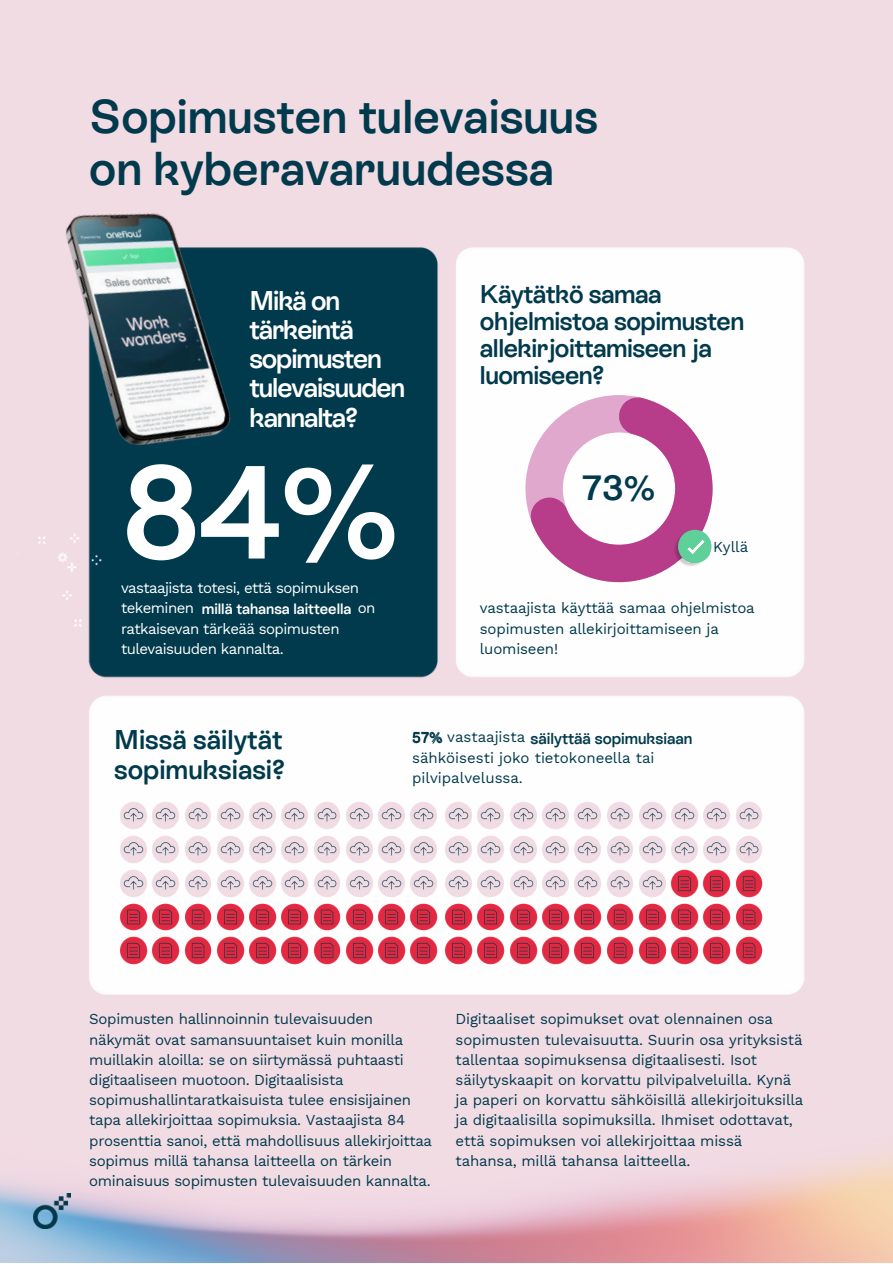
<style>
.page{position:relative;width:893px;height:1264px;background:#fff}
.page>*{position:absolute;margin:0;border:0;box-sizing:border-box;transform-origin:0 0}
.t1{font:600 132px "ES Rebond Grotesque";color:#fff}
.t2{font:600 47.25px/51.8px "ES Rebond Grotesque";color:#013a4c}
.t3{font:600 34.95px "ES Rebond Grotesque";color:#013a4c}
.t4{font:600 27px/29.2px "ES Rebond Grotesque";letter-spacing:-.04em;color:#fff}
.t5{font:600 27px/29.2px "ES Rebond Grotesque";color:#013a4c}
.t6{font:600 25.5px/27px "ES Rebond Grotesque";letter-spacing:-.02em;color:#013a4c}
.t7{font:600 15.75px "ES Rebond Grotesque";color:#013a4c}
.t8{font:15px/20.2px "Work Sans";letter-spacing:-.01em;color:#013a4c}
.t9{font:15px/20.2px "Work Sans";letter-spacing:-.04em;color:#fff}
.t10{font:600 15px "ES Rebond Grotesque";color:#fff}
.t11{font:600 14.7px "ES Rebond Grotesque";color:#013a4c}
.s1{color:#013a4c}
.s2{font-family:"Work Sans";font-weight:400}
.s3{color:#fff}
</style>
<div class="page">
<img style="left:0;top:0;width:892px;height:1262px">
<img style="left:17px;top:529px;width:116px;height:132px">
<svg style="left:525px;top:395px;width:187px;height:187px"></svg>
<img style="left:26px;top:180px;width:251px;height:286px">
<img style="left:120px;top:801px;width:27px;height:28px">
<img style="left:152px;top:801px;width:27px;height:28px">
<img style="left:184px;top:801px;width:28px;height:28px">
<img style="left:216px;top:801px;width:28px;height:28px">
<img style="left:249px;top:801px;width:27px;height:28px">
<img style="left:281px;top:801px;width:27px;height:28px">
<img style="left:313px;top:801px;width:28px;height:28px">
<img style="left:345px;top:801px;width:28px;height:28px">
<img style="left:377px;top:801px;width:28px;height:28px">
<img style="left:410px;top:801px;width:27px;height:28px">
<img style="left:445px;top:801px;width:27px;height:28px">
<img style="left:477px;top:801px;width:27px;height:28px">
<img style="left:509px;top:801px;width:28px;height:28px">
<img style="left:541px;top:801px;width:28px;height:28px">
<img style="left:574px;top:801px;width:27px;height:28px">
<img style="left:606px;top:801px;width:27px;height:28px">
<img style="left:638px;top:801px;width:28px;height:28px">
<img style="left:670px;top:801px;width:28px;height:28px">
<img style="left:702px;top:801px;width:28px;height:28px">
<img style="left:735px;top:801px;width:27px;height:28px">
<img style="left:120px;top:835px;width:27px;height:28px">
<img style="left:152px;top:835px;width:27px;height:28px">
<img style="left:184px;top:835px;width:28px;height:28px">
<img style="left:216px;top:835px;width:28px;height:28px">
<img style="left:249px;top:835px;width:27px;height:28px">
<img style="left:281px;top:835px;width:27px;height:28px">
<img style="left:313px;top:835px;width:28px;height:28px">
<img style="left:345px;top:835px;width:28px;height:28px">
<img style="left:377px;top:835px;width:28px;height:28px">
<img style="left:410px;top:835px;width:27px;height:28px">
<img style="left:445px;top:835px;width:27px;height:28px">
<img style="left:477px;top:835px;width:27px;height:28px">
<img style="left:509px;top:835px;width:28px;height:28px">
<img style="left:541px;top:835px;width:28px;height:28px">
<img style="left:574px;top:835px;width:27px;height:28px">
<img style="left:606px;top:835px;width:27px;height:28px">
<img style="left:638px;top:835px;width:28px;height:28px">
<img style="left:670px;top:835px;width:28px;height:28px">
<img style="left:702px;top:835px;width:28px;height:28px">
<img style="left:735px;top:835px;width:27px;height:28px">
<img style="left:120px;top:869px;width:27px;height:28px">
<img style="left:152px;top:869px;width:27px;height:28px">
<img style="left:184px;top:869px;width:28px;height:28px">
<img style="left:216px;top:869px;width:28px;height:28px">
<img style="left:249px;top:869px;width:27px;height:28px">
<img style="left:281px;top:869px;width:27px;height:28px">
<img style="left:313px;top:869px;width:28px;height:28px">
<img style="left:345px;top:869px;width:28px;height:28px">
<img style="left:377px;top:869px;width:28px;height:28px">
<img style="left:410px;top:869px;width:27px;height:28px">
<img style="left:445px;top:869px;width:27px;height:28px">
<img style="left:477px;top:869px;width:27px;height:28px">
<img style="left:509px;top:869px;width:28px;height:28px">
<img style="left:541px;top:869px;width:28px;height:28px">
<img style="left:574px;top:869px;width:27px;height:28px">
<img style="left:606px;top:869px;width:27px;height:28px">
<img style="left:638px;top:869px;width:28px;height:28px">
<img style="left:670px;top:869px;width:28px;height:28px">
<img style="left:702px;top:869px;width:28px;height:28px">
<img style="left:735px;top:869px;width:27px;height:28px">
<img style="left:120px;top:903px;width:27px;height:28px">
<img style="left:152px;top:903px;width:27px;height:28px">
<img style="left:184px;top:903px;width:28px;height:28px">
<img style="left:216px;top:903px;width:28px;height:28px">
<img style="left:249px;top:903px;width:27px;height:28px">
<img style="left:281px;top:903px;width:27px;height:28px">
<img style="left:313px;top:903px;width:28px;height:28px">
<img style="left:345px;top:903px;width:28px;height:28px">
<img style="left:377px;top:903px;width:28px;height:28px">
<img style="left:410px;top:903px;width:27px;height:28px">
<img style="left:445px;top:903px;width:27px;height:28px">
<img style="left:477px;top:903px;width:27px;height:28px">
<img style="left:509px;top:903px;width:28px;height:28px">
<img style="left:541px;top:903px;width:28px;height:28px">
<img style="left:574px;top:903px;width:27px;height:28px">
<img style="left:606px;top:903px;width:27px;height:28px">
<img style="left:638px;top:903px;width:28px;height:28px">
<img style="left:670px;top:903px;width:28px;height:28px">
<img style="left:702px;top:903px;width:28px;height:28px">
<img style="left:735px;top:903px;width:27px;height:28px">
<img style="left:120px;top:936px;width:27px;height:28px">
<img style="left:152px;top:936px;width:27px;height:28px">
<img style="left:184px;top:936px;width:28px;height:28px">
<img style="left:216px;top:936px;width:28px;height:28px">
<img style="left:249px;top:936px;width:27px;height:28px">
<img style="left:281px;top:936px;width:27px;height:28px">
<img style="left:313px;top:936px;width:28px;height:28px">
<img style="left:345px;top:936px;width:28px;height:28px">
<img style="left:377px;top:936px;width:28px;height:28px">
<img style="left:410px;top:936px;width:27px;height:28px">
<img style="left:445px;top:936px;width:27px;height:28px">
<img style="left:477px;top:936px;width:27px;height:28px">
<img style="left:509px;top:936px;width:28px;height:28px">
<img style="left:541px;top:936px;width:28px;height:28px">
<img style="left:574px;top:936px;width:27px;height:28px">
<img style="left:606px;top:936px;width:27px;height:28px">
<img style="left:638px;top:936px;width:28px;height:28px">
<img style="left:670px;top:936px;width:28px;height:28px">
<img style="left:702px;top:936px;width:28px;height:28px">
<img style="left:735px;top:936px;width:27px;height:28px">
<img style="left:34px;top:1193px;width:37px;height:35px">
<h2 class="t2" style="left:89px;top:89px;width:510px">Sopimusten tulevaisuus on kyberavaruudessa</h2>
<h3 class="t4" style="left:249px;top:284px;width:157px">Mikä on tärkeintä sopimusten tulevaisuuden kannalta?</h3>
<h1 class="t1" style="left:121px;top:423px;width:281px">84%</h1>
<p class="t9" style="left:121px;top:577px;width:239px">vastaajista totesi, että sopimuksen tekeminen <span class="s1">mil</span></p>
<p class="t10" style="left:202px;top:599px;width:175px">millä tahansa laitteella <span class="s2">on</span></p>
<p class="t9" style="left:121px;top:617px;width:220px">ratkaisevan tärkeää sopimusten tulevaisuuden kannalta.</p>
<h3 class="t6" style="left:480px;top:279px;width:266px">Käytätkö samaa ohjelmistoa sopimusten allekirjoittamiseen ja luomiseen?</h3>
<h3 class="t3" style="left:582px;top:464px;width:75px">73%</h3>
<p class="t8" style="left:713px;top:536px;width:37px">Kyllä</p>
<p class="t8" style="left:480px;top:597px;width:276px">vastaajista käyttää samaa ohjelmistoa sopimusten allekirjoittamiseen ja luomiseen!</p>
<h3 class="t5" style="left:114px;top:724px;width:172px">Missä säilytät sopimuksiasi?</h3>
<p class="t8" style="left:412px;top:726px;width:287px">57% vastaajista <span class="s3">säilyttää sopimuksiaan </span>sähköisesti joko tietokoneella tai pilvipalvelussa.</p>
<p class="t11" style="left:412px;top:728px;width:32px">57%</p>
<p class="t7" style="left:530px;top:728px;width:163px">säilyttää sopimuksiaan</p>
<p class="t8" style="left:89px;top:1008px;width:344px">Sopimusten hallinnoinnin tulevaisuuden näkymät ovat samansuuntaiset kuin monilla muillakin aloilla: se on siirtymässä puhtaasti digitaaliseen muotoon. Digitaalisista sopimushallintaratkaisuista tulee ensisijainen tapa allekirjoittaa sopimuksia. Vastaajista 84 prosenttia sanoi, että mahdollisuus allekirjoittaa sopimus millä tahansa laitteella on tärkein ominaisuus sopimusten tulevaisuuden kannalta.</p>
<p class="t8" style="left:455px;top:1008px;width:349px">Digitaaliset sopimukset ovat olennainen osa sopimusten tulevaisuutta. Suurin osa yrityksistä tallentaa sopimuksensa digitaalisesti. Isot säilytyskaapit on korvattu pilvipalveluilla. Kynä ja paperi on korvattu sähköisillä allekirjoituksilla ja digitaalisilla sopimuksilla. Ihmiset odottavat, että sopimuksen voi allekirjoittaa missä tahansa, millä tahansa laitteella.</p>
</div>
